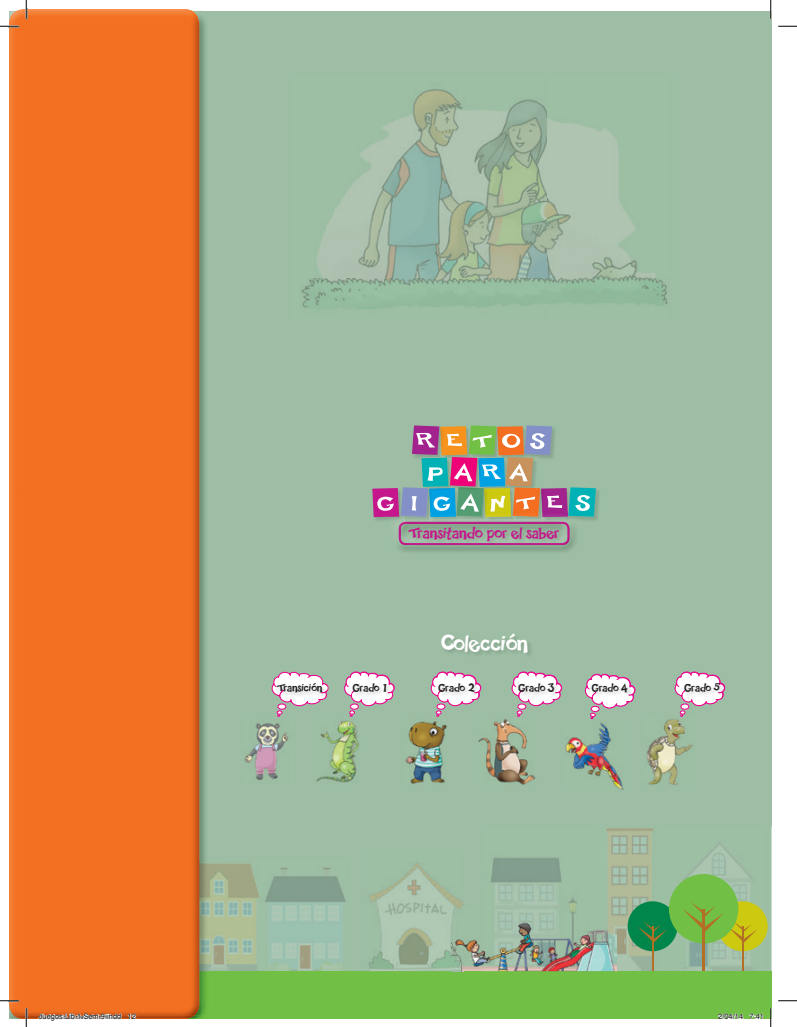
<style>
.page{position:relative;width:797px;height:1027px;background:#fff}
.page>*{position:absolute;margin:0;border:0;box-sizing:border-box;transform-origin:0 0}
.t1{font:25px "Happy Sans";letter-spacing:-.005em;color:#fff}
.t2{font:17.5px "Happy Sans";letter-spacing:-.005em;color:#c5168c}
.t3{font:12.38px "Happy Sans";letter-spacing:-.005em;color:#231f20}
.t4{font:7.5px "Helvetica";color:#000}
</style>
<div class="page">
<div style="left:9px;top:11px;width:762px;height:1007px;background:#9dbea4"></div>
<img style="left:491px;top:826px;width:281px;height:146px">
<img style="left:209px;top:863px;width:137px;height:108px">
<div style="left:27px;top:971px;width:744px;height:47px;background:#71bf44"></div>
<div style="left:717px;top:901px;width:50px;height:50px;background:#ccc910;border-radius:50%"></div>
<hr style="left:742px;top:927px;width:1px;height:44px;background:#b36f26">
<div style="left:627px;top:901px;width:50px;height:50px;background:#00854a;border-radius:50%"></div>
<hr style="left:651px;top:927px;width:2px;height:44px;background:#b36f26">
<svg style="left:638px;top:922px;width:29px;height:22px"></svg>
<div style="left:669px;top:874px;width:69px;height:69px;background:#71bf44;border-radius:50%"></div>
<hr style="left:702px;top:909px;width:2px;height:62px;background:#b36f26">
<svg style="left:682px;top:902px;width:75px;height:42px"></svg>
<img style="left:369px;top:863px;width:94px;height:108px">
<img style="left:16px;top:9px;width:177px;height:2px">
<img style="left:202px;top:18px;width:7px;height:953px">
<img style="left:195px;top:971px;width:14px;height:47px">
<svg style="left:10px;top:1015px;width:4px;height:3px"></svg>
<img style="left:14px;top:1015px;width:181px;height:3px">
<img style="left:199px;top:16px;width:3px;height:844px">
<img style="left:199px;top:860px;width:3px;height:111px">
<img style="left:199px;top:971px;width:3px;height:44px">
<div style="left:9px;top:11px;width:190px;height:1004px;background:#f36f21"></div>
<svg style="left:372px;top:425px;width:224px;height:120px"></svg>
<img style="left:399px;top:522px;width:170px;height:23px">
<img style="left:408px;top:526px;width:156px;height:20px">
<img style="left:408px;top:543px;width:156px;height:2px">
<img style="left:647px;top:719px;width:46px;height:67px">
<img style="left:405px;top:721px;width:42px;height:63px">
<img style="left:478px;top:719px;width:58px;height:66px">
<img style="left:316px;top:721px;width:43px;height:62px">
<img style="left:244px;top:723px;width:45px;height:58px">
<svg style="left:674px;top:671px;width:51px;height:46px"></svg>
<svg style="left:271px;top:672px;width:57px;height:45px"></svg>
<svg style="left:344px;top:671px;width:50px;height:46px"></svg>
<img style="left:352px;top:683px;width:39px;height:14px">
<img style="left:277px;top:683px;width:50px;height:15px">
<svg style="left:431px;top:671px;width:50px;height:46px"></svg>
<img style="left:438px;top:683px;width:41px;height:14px">
<svg style="left:511px;top:671px;width:51px;height:46px"></svg>
<svg style="left:585px;top:674px;width:50px;height:45px"></svg>
<img style="left:592px;top:683px;width:41px;height:15px">
<img style="left:684px;top:683px;width:40px;height:14px">
<img style="left:565px;top:722px;width:59px;height:68px">
<img style="left:301px;top:89px;width:367px;height:220px">
<img style="left:451px;top:908px;width:165px;height:64px">
<img style="left:451px;top:908px;width:12px;height:63px">
<svg style="left:0;top:25px;width:19px;height:3px"></svg>
<svg style="left:778px;top:25px;width:19px;height:2px"></svg>
<svg style="left:0;top:1000px;width:19px;height:2px"></svg>
<svg style="left:778px;top:1000px;width:19px;height:2px"></svg>
<svg style="left:25px;top:0;width:3px;height:19px"></svg>
<svg style="left:25px;top:1008px;width:3px;height:19px"></svg>
<svg style="left:770px;top:0;width:1px;height:19px"></svg>
<svg style="left:770px;top:1008px;width:1px;height:19px"></svg>
<svg style="left:38px;top:1013px;width:83px;height:6px"></svg>
<svg style="left:128px;top:1014px;width:8px;height:5px"></svg>
<svg style="left:718px;top:1014px;width:25px;height:5px"></svg>
<svg style="left:749px;top:1014px;width:14px;height:5px"></svg>
<h2 class="t2" style="left:409px;top:522px;width:152px">Transitando por el saber</h2>
<h1 class="t1" style="left:441px;top:628px;width:88px">Colección</h1>
<h3 class="t3" style="left:277px;top:681px;width:46px">Transición</h3>
<h3 class="t3" style="left:353px;top:681px;width:35px">Grado 1</h3>
<h3 class="t3" style="left:438px;top:681px;width:37px">Grado 2</h3>
<h3 class="t3" style="left:518px;top:681px;width:37px">Grado 3</h3>
<h3 class="t3" style="left:592px;top:681px;width:37px">Grado 4</h3>
<h3 class="t3" style="left:684px;top:681px;width:37px">Grado 5</h3>
<p class="t4" style="left:39px;top:1011px;width:99px">Juegos Lib 1 Sem 9.indd 12</p>
<p class="t4" style="left:39px;top:1012px;width:84px">Cubierta Grado1.indd 1</p>
<p class="t4" style="left:718px;top:1011px;width:47px">2/04/14 7:41</p>
</div>
